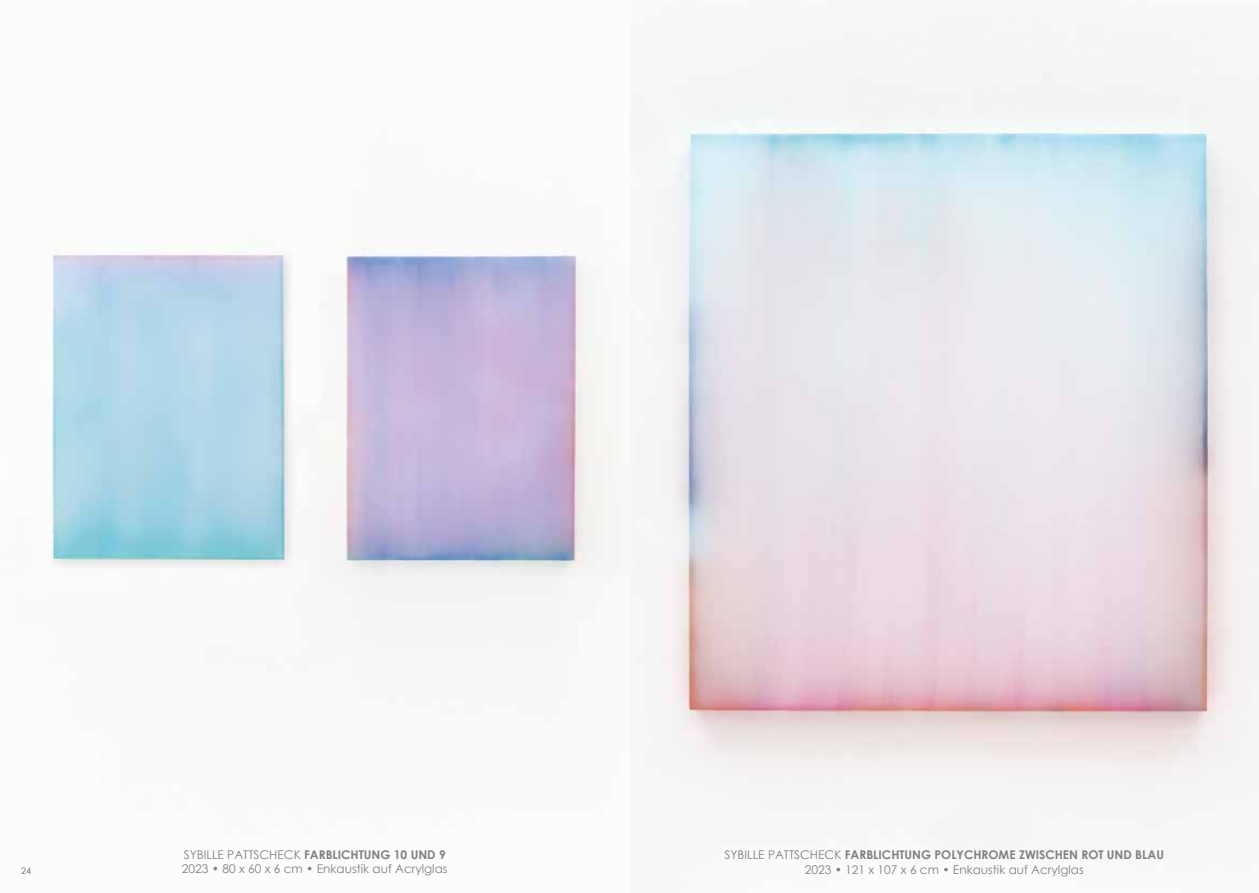
<style>
.page{position:relative;width:1259px;height:893px;background:#fff}
.page>*{position:absolute;margin:0;border:0;box-sizing:border-box;transform-origin:0 0}
.t1{font:12px/14.4px "Century Gothic";color:#818080;text-align:center}
.t2{font:700 12px "Century Gothic";color:#818080}
.t3{font:9px "Century Gothic";color:#626a6e}
.s1{font-weight:400}
.s2{font-weight:700}
</style>
<div class="page">
<img style="left:50px;top:69px;width:1209px;height:725px">
<p class="t2" style="left:184px;top:845px;width:263px"><span class="s1">SYBILLE PATTSCHECK</span> FARBLICHTUNG 10 UND 9</p>
<p class="t3" style="left:21px;top:865px;width:11px">24</p>
<p class="t1" style="left:182px;top:862px;width:267px">2023 • 80 x 60 x 6 cm • Enkaustik auf Acrylglas</p>
<p class="t1" style="left:724px;top:848px;width:441px">SYBILLE PATTSCHECK <span class="s2">FARBLICHTUNG POLYCHROME ZWISCHEN ROT UND BLAU<br></span>2023 • 121 x 107 x 6 cm • Enkaustik auf Acrylglas</p>
</div>
